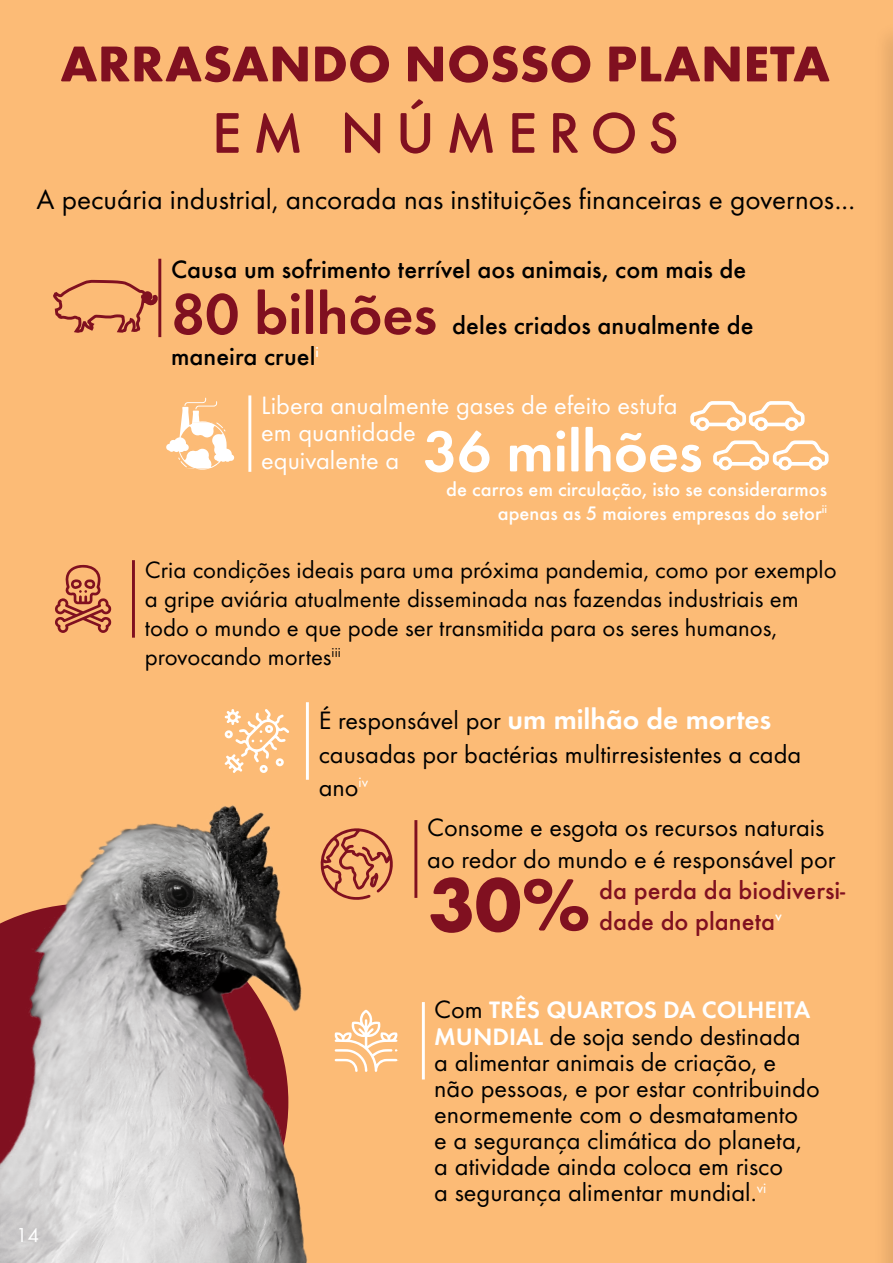
<style>
.page{position:relative;width:893px;height:1263px;background:#fcbb76}
.page>*{position:absolute;margin:0;border:0;box-sizing:border-box;transform-origin:0 0}
.t1{font:700 76.95px "Futura Round";color:#801020}
.t2{font:600 59.55px "Futura Round";color:#fff}
.t3{font:500 59.55px "Futura Round";letter-spacing:.18em;color:#801020}
.t4{font:600 59.55px "Futura Round";color:#801020}
.t5{font:700 52.2px "Futura Round";color:#801020}
.t6{font:28.95px "Futura Round";color:#000}
.t7{font:600 28.95px "Futura Round";color:#fff}
.t8{font:26.1px/26.1px "Futura Round";color:#000}
.t9{font:500 26.1px "Futura Round";color:#000}
.t10{font:26.1px/27.6px "Futura Round";color:#fff}
.t11{font:500 26.1px/31.3px "Futura Round";color:#801020}
.t12{font:24.6px/29px "Futura Round";color:#000}
.t13{font:600 24.6px "Futura Round";color:#fff}
.t14{font:21px "Futura Round";color:#fff}
.t15{font:500 20.25px/23.2px "Futura Round";color:#fff;text-align:right}
.s1{font-weight:400;font-size:26.1px;color:#000}
.s2{font-weight:600;font-size:24.6px;color:#fff}
</style>
<div class="page">
<svg style="left:55px;top:565px;width:57px;height:68px"></svg>
<hr style="left:132px;top:560px;width:3px;height:78px;background:#801020">
<svg style="left:166px;top:398px;width:68px;height:71px"></svg>
<hr style="left:248px;top:395px;width:3px;height:77px;background:#fff">
<svg style="left:690px;top:401px;width:121px;height:70px"></svg>
<hr style="left:158px;top:259px;width:3px;height:78px;background:#801020">
<svg style="left:53px;top:278px;width:106px;height:57px"></svg>
<img style="left:0;top:702px;width:425px;height:561px">
<img style="left:811px;top:37px;width:82px;height:1226px">
<h3 class="t5" style="left:60px;top:24px;width:771px">ARRASANDO NOSSO PLANETA</h3>
<h2 class="t3" style="left:212px;top:89px;width:468px">EM NÚMEROS</h2>
<p class="t6" style="left:36px;top:179px;width:820px">A pecuária industrial, ancorada nas instituições financeiras e governos...</p>
<p class="t9" style="left:171px;top:250px;width:577px">Causa um sofrimento terrível aos animais, com mais de</p>
<h2 class="t4" style="left:171px;top:269px;width:268px">80 bilhões</h2>
<p class="t9" style="left:452px;top:306px;width:303px">deles criados anualmente de</p>
<p class="t9" style="left:171px;top:337px;width:149px">maneira cruel<sup>i</sup></p>
<p class="t10" style="left:261px;top:389px;width:418px">Libera anualmente gases de efeito estufa em quantidade<br>equivalente a</p>
<h2 class="t2" style="left:423px;top:407px;width:281px">36 milhões</h2>
<p class="t15" style="left:446px;top:476px;width:382px">de carros em circulação, isto se considerarmos apenas as 5 maiores empresas do setor<sup>ii</sup></p>
<p class="t12" style="left:145px;top:553px;width:693px">Cria condições ideais para uma próxima pandemia, como por exemplo a gripe aviária atualmente disseminada nas fazendas industriais em todo o mundo e que pode ser transmitida para os seres humanos, provocando mortes<sup>iii</sup></p>
<p class="t7" style="left:319px;top:698px;width:454px"><span class="s1">É responsável por</span> um milhão de mortes</p>
<p class="t8" style="left:319px;top:735px;width:484px;line-height:33.3px">causadas por bactérias multirresistentes a cada ano<sup>iv</sup></p>
<p class="t8" style="left:427px;top:810px;width:410px;line-height:31.3px">Consome e esgota os recursos naturais ao redor do mundo e é responsável por</p>
<p class="t11" style="left:599px;top:872px;width:248px">da perda da biodiversi&shy;dade do planeta<sup>v</sup></p>
<h1 class="t1" style="left:428px;top:845px;width:164px">30%</h1>
<p class="t14" style="left:16px;top:1220px;width:25px">14</p>
<p class="t13" style="left:434px;top:992px;width:378px"><span class="s1">Com</span> TRÊS QUARTOS DA COLHEITA</p>
<p class="t8" style="left:434px;top:1021px;width:387px"><span class="s2">MUNDIAL</span> de soja sendo destinada a alimentar animais de criação, e não pessoas, e por estar contribuindo enormemente com o desmatamento<br>e a segurança climática do planeta, a atividade ainda coloca em risco<br>a segurança alimentar mundial.<sup>vi</sup></p>
</div>
